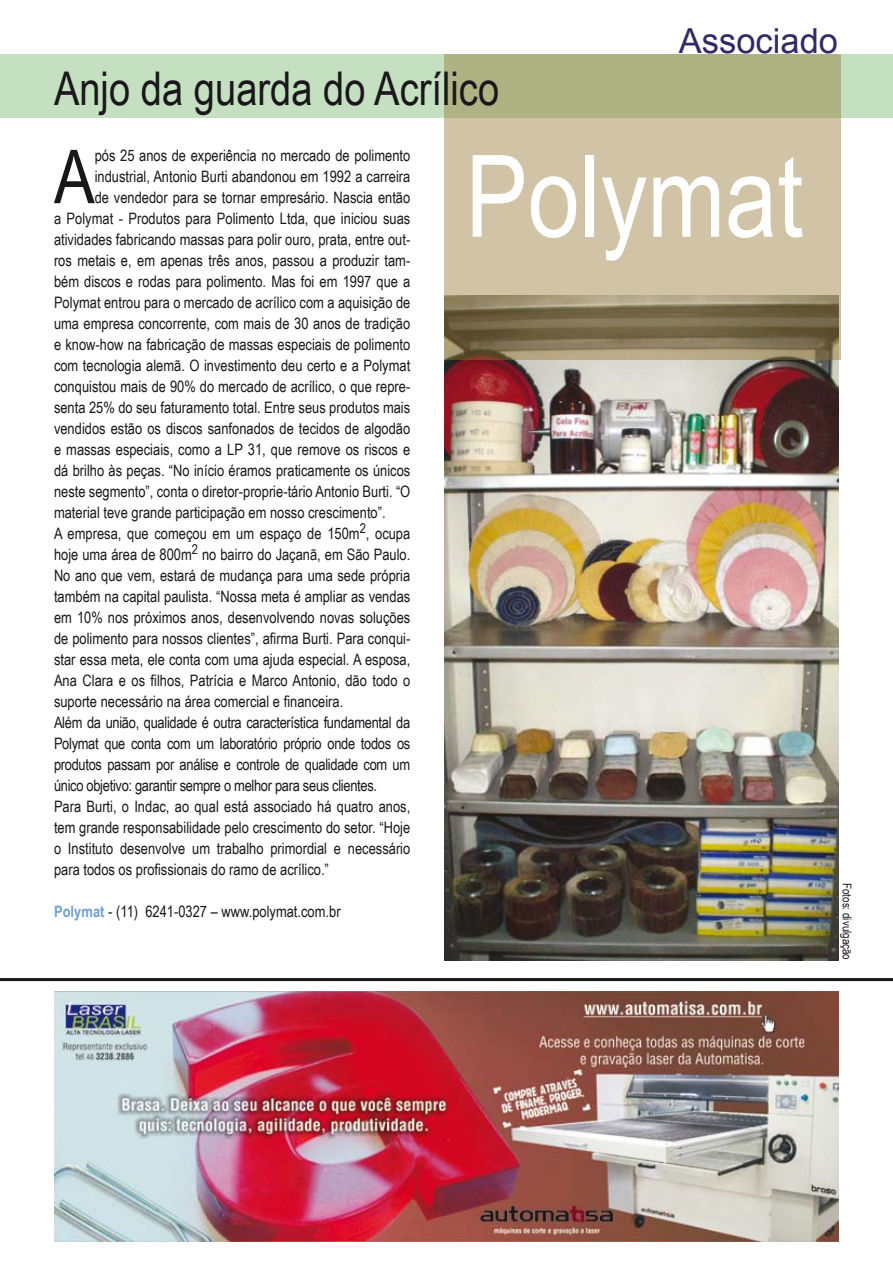
<style>
.page{position:relative;width:893px;height:1263px;background:#fff}
.page>*{position:absolute;margin:0;border:0;box-sizing:border-box;transform-origin:0 0}
.t1{font:114px "Arial Narrow";color:#fff}
.t2{font:74.4px "Arial Narrow";color:#1a171b}
.t3{font:46.5px "Arial Narrow";color:#1a171b}
.t4{font:34.5px "Arial";color:#342965}
.t5{font:15.75px "Arial Narrow";color:#1a171b}
.t6{font:15.75px "Arial Narrow";letter-spacing:-.02em;color:#1a171b}
.t7{font:12px "Arial Narrow";color:#1a171b}
.s1{font-weight:700;color:#6da2d2}
</style>
<div class="page">
<img style="left:444px;top:359px;width:395px;height:601px">
<div style="left:0;top:54px;width:893px;height:63px;background:#c4e0c0"></div>
<svg style="left:444px;top:54px;width:396px;height:305px;fill:#d1c4a6"></svg>
<img style="left:54px;top:991px;width:785px;height:251px">
<hr style="left:0;top:978px;width:893px;height:3px;background:#1a171b">
<h3 class="t3" style="left:54px;top:54px;width:447px">Anjo da guarda do Acrílico</h3>
<h3 class="t4" style="left:679px;top:19px;width:161px">Associado</h3>
<h2 class="t2" style="left:54px;top:122px;width:42px">A</h2>
<p class="t5" style="left:95px;top:144px;width:317px">pós 25 anos de experiência no mercado de polimento</p>
<p class="t5" style="left:95px;top:165px;width:317px">industrial, Antonio Burti abandonou em 1992 a carreira</p>
<p class="t5" style="left:95px;top:186px;width:317px">de vendedor para se tornar empresário. Nascia então</p>
<p class="t5" style="left:54px;top:207px;width:358px">a Polymat - Produtos para Polimento Ltda, que iniciou suas</p>
<p class="t5" style="left:54px;top:228px;width:358px">atividades fabricando massas para polir ouro, prata, entre out-</p>
<p class="t5" style="left:54px;top:249px;width:358px">ros metais e, em apenas três anos, passou a produzir tam-</p>
<p class="t5" style="left:54px;top:270px;width:358px">bém discos e rodas para polimento. Mas foi em 1997 que a</p>
<p class="t5" style="left:54px;top:291px;width:358px">Polymat entrou para o mercado de acrílico com a aquisição de</p>
<p class="t5" style="left:54px;top:312px;width:358px">uma empresa concorrente, com mais de 30 anos de tradição</p>
<p class="t5" style="left:54px;top:333px;width:358px">e know-how na fabricação de massas especiais de polimento</p>
<p class="t5" style="left:54px;top:354px;width:358px">com tecnologia alemã. O investimento deu certo e a Polymat</p>
<p class="t5" style="left:54px;top:375px;width:358px">conquistou mais de 90% do mercado de acrílico, o que repre-</p>
<p class="t5" style="left:54px;top:396px;width:358px">senta 25% do seu faturamento total. Entre seus produtos mais</p>
<p class="t5" style="left:54px;top:417px;width:358px">vendidos estão os discos sanfonados de tecidos de algodão</p>
<p class="t5" style="left:54px;top:438px;width:358px">e massas especiais, como a LP 31, que remove os riscos e</p>
<p class="t5" style="left:54px;top:459px;width:358px">dá brilho às peças. “No início éramos praticamente os únicos</p>
<p class="t5" style="left:54px;top:480px;width:358px">neste segmento”, conta o diretor-proprie-tário Antonio Burti. “O</p>
<p class="t5" style="left:54px;top:501px;width:333px">material teve grande participação em nosso crescimento”.</p>
<p class="t5" style="left:54px;top:522px;width:358px">A empresa, que começou em um espaço de 150m<sup>2</sup>, ocupa</p>
<p class="t5" style="left:54px;top:543px;width:358px">hoje uma área de 800m<sup>2</sup> no bairro do Jaçanã, em São Paulo.</p>
<p class="t5" style="left:54px;top:564px;width:358px">No ano que vem, estará de mudança para uma sede própria</p>
<p class="t5" style="left:54px;top:585px;width:358px">também na capital paulista. “Nossa meta é ampliar as vendas</p>
<p class="t5" style="left:54px;top:606px;width:358px">em 10% nos próximos anos, desenvolvendo novas soluções</p>
<p class="t5" style="left:54px;top:627px;width:358px">de polimento para nossos clientes”, afirma Burti. Para conqui-</p>
<p class="t5" style="left:54px;top:648px;width:358px">star essa meta, ele conta com uma ajuda especial. A esposa,</p>
<p class="t5" style="left:54px;top:669px;width:358px">Ana Clara e os filhos, Patrícia e Marco Antonio, dão todo o</p>
<p class="t5" style="left:54px;top:690px;width:291px">suporte necessário na área comercial e financeira.</p>
<p class="t6" style="left:54px;top:711px;width:358px">Além da união, qualidade é outra característica fundamental da</p>
<p class="t6" style="left:54px;top:732px;width:358px">Polymat que conta com um laboratório próprio onde todos os</p>
<p class="t6" style="left:54px;top:753px;width:358px">produtos passam por análise e controle de qualidade com um</p>
<p class="t6" style="left:54px;top:774px;width:325px">único objetivo: garantir sempre o melhor para seus clientes.</p>
<p class="t5" style="left:54px;top:795px;width:358px">Para Burti, o Indac, ao qual está associado há quatro anos,</p>
<p class="t5" style="left:54px;top:816px;width:358px">tem grande responsabilidade pelo crescimento do setor. “Hoje</p>
<p class="t5" style="left:54px;top:837px;width:358px">o Instituto desenvolve um trabalho primordial e necessário</p>
<p class="t5" style="left:54px;top:858px;width:276px">para todos os profissionais do ramo de acrílico.”</p>
<p class="t5" style="left:54px;top:900px;width:288px"><span class="s1">Polymat</span> - (11) 6241-0327 – www.polymat.com.br</p>
<h1 class="t1" style="left:465px;top:113px;width:339px">Polymat</h1>
<p class="t7" style="left:856px;top:883px;width:79px;rotate:90deg">Fotos: divulgação</p>
</div>
